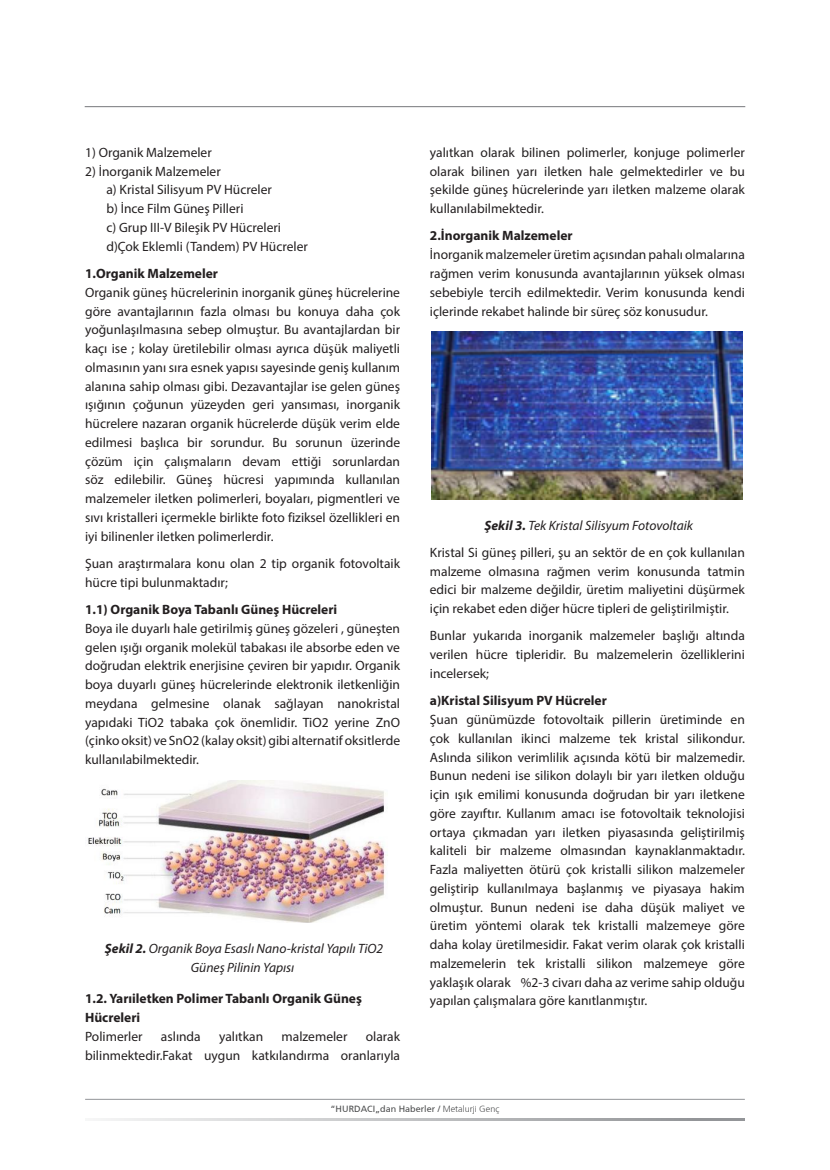
<style>
.page{position:relative;width:830px;height:1170px;background:#fff}
.page>*{position:absolute;margin:0;border:0;box-sizing:border-box;transform-origin:0 0}
.t1{font:13.5px/18.8px "Myriad Pro";color:#231f20;text-align:justify}
.t2{font:700 13.5px/18.8px "Myriad Pro";color:#231f20}
.t3{font:italic 13.5px/18.8px "Myriad Pro";color:#231f20;text-align:center}
.t4{font:9px "Frutiger X Roman";color:#4b4c4d}
.s1{font-weight:700}
.s2{font-weight:700;font-style:italic}
.s3{font-style:italic}
.s4{font-family:"Frutiger X Light"}
</style>
<div class="page">
<hr style="left:85px;top:1117px;width:659px;height:2px;background:#939598">
<hr style="left:85px;top:1098px;width:659px;height:1px;background:#939598">
<hr style="left:85px;top:106px;width:660px;height:1px;background:#76787b">
<img style="left:88px;top:780px;width:300px;height:142px">
<img style="left:432px;top:331px;width:310px;height:168px">
<p class="t1" style="left:85px;top:143px;width:128px">1) Organik Malzemeler</p>
<p class="t1" style="left:106px;top:161px;width:203px;text-align:left;text-indent:-21px">2) İnorganik Malzemeler<br>a) Kristal Silisyum PV Hücreler<br>b) İnce Film Güneş Pilleri<br>c) Grup III-V Bileşik PV Hücreleri d)Çok Eklemli (Tandem) PV Hücreler</p>
<p class="t2" style="left:85px;top:263px;width:134px">1.Organik Malzemeler</p>
<p class="t1" style="left:85px;top:282px;width:316px">Organik güneş hücrelerinin inorganik güneş hücrelerine göre avantajlarının fazla olması bu konuya daha çok yoğunlaşılmasına sebep olmuştur. Bu avantajlardan bir kaçı ise ; kolay üretilebilir olması ayrıca düşük maliyetli olmasının yanı sıra esnek yapısı sayesinde geniş kullanım alanına sahip olması gibi. Dezavantajlar ise gelen güneş ışığının çoğunun yüzeyden geri yansıması, inorganik hücrelere nazaran organik hücrelerde düşük verim elde edilmesi başlıca bir sorundur. Bu sorunun üzerinde çözüm için çalışmaların devam ettiği sorunlardan söz edilebilir. Güneş hücresi yapımında kullanılan malzemeler iletken polimerleri, boyaları, pigmentleri ve sıvı kristalleri içermekle birlikte foto fiziksel özellikleri en iyi bilinenler iletken polimerlerdir.</p>
<p class="t1" style="left:85px;top:553px;width:316px">Şuan araştırmalara konu olan 2 tip organik fotovoltaik hücre tipi bulunmaktadır;</p>
<p class="t2" style="left:85px;top:599px;width:253px">1.1) Organik Boya Tabanlı Güneş Hücreleri</p>
<p class="t1" style="left:85px;top:618px;width:316px">Boya ile duyarlı hale getirilmiş güneş gözeleri , güneşten gelen ışığı organik molekül tabakası ile absorbe eden ve doğrudan elektrik enerjisine çeviren bir yapıdır. Organik boya duyarlı güneş hücrelerinde elektronik iletkenliğin meydana gelmesine olanak sağlayan nanokristal yapıdaki TiO2 tabaka çok önemlidir. TiO2 yerine ZnO (çinko oksit) ve SnO2 (kalay oksit) gibi alternatif oksitlerde kullanılabilmektedir.</p>
<p class="t3" style="left:105px;top:938px;width:279px"><span class="s1">Şekil 2.</span> Organik Boya Esaslı Nano-kristal Yapılı TiO2<br>Güneş Pilinin Yapısı</p>
<p class="t2" style="left:85px;top:988px;width:278px">1.2. Yarıiletken Polimer Tabanlı Organik Güneş<br>Hücreleri</p>
<p class="t1" style="left:85px;top:1026px;width:59px">Polimerler</p>
<p class="t1" style="left:161px;top:1026px;width:41px">aslında</p>
<p class="t1" style="left:219px;top:1026px;width:46px">yalıtkan</p>
<p class="t1" style="left:281px;top:1026px;width:67px">malzemeler</p>
<p class="t1" style="left:85px;top:1026px;width:316px;text-align:right">olarak<br>bilinmektedir.Fakat uygun katkılandırma oranlarıyla</p>
<p class="t1" style="left:429px;top:143px;width:316px">yalıtkan olarak bilinen polimerler, konjuge polimerler olarak bilinen yarı iletken hale gelmektedirler ve bu şekilde güneş hücrelerinde yarı iletken malzeme olarak kullanılabilmektedir.</p>
<p class="t2" style="left:429px;top:226px;width:144px">2.İnorganik Malzemeler</p>
<p class="t1" style="left:429px;top:245px;width:316px">İnorganik malzemeler üretim açısından pahalı olmalarına rağmen verim konusunda avantajlarının yüksek olması sebebiyle tercih edilmektedir. Verim konusunda kendi içlerinde rekabet halinde bir süreç söz konusudur.</p>
<p class="t1" style="left:429px;top:511px;width:316px;line-height:27.3px;text-align:center"><span class="s2">Şekil 3.</span> <span class="s3">Tek Kristal Silisyum Fotovoltaik<br></span>Kristal Si güneş pilleri, şu an sektör de en çok kullanılan</p>
<p class="t1" style="left:429px;top:561px;width:316px">malzeme olmasına rağmen verim konusunda tatmin edici bir malzeme değildir, üretim maliyetini düşürmek için rekabet eden diğer hücre tipleri de geliştirilmiştir.</p>
<p class="t1" style="left:429px;top:626px;width:316px">Bunlar yukarıda inorganik malzemeler başlığı altında verilen hücre tipleridir. Bu malzemelerin özelliklerini incelersek;</p>
<p class="t2" style="left:429px;top:690px;width:178px">a)Kristal Silisyum PV Hücreler</p>
<p class="t1" style="left:429px;top:709px;width:316px">Şuan günümüzde fotovoltaik pillerin üretiminde en çok kullanılan ikinci malzeme tek kristal silikondur.<br>Aslında silikon verimlilik açısında kötü bir malzemedir.<br>Bunun nedeni ise silikon dolaylı bir yarı iletken olduğu için ışık emilimi konusunda doğrudan bir yarı iletkene göre zayıftır. Kullanım amacı ise fotovoltaik teknolojisi ortaya çıkmadan yarı iletken piyasasında geliştirilmiş kaliteli bir malzeme olmasından kaynaklanmaktadır.<br>Fazla maliyetten ötürü çok kristalli silikon malzemeler geliştirip kullanılmaya başlanmış ve piyasaya hakim olmuştur. Bunun nedeni ise daha düşük maliyet ve üretim yöntemi olarak tek kristalli malzemeye göre daha kolay üretilmesidir. Fakat verim olarak çok kristalli malzemelerin tek kristalli silikon malzemeye göre yaklaşık olarak %2-3 civarı daha az verime sahip olduğu yapılan çalışmalara göre kanıtlanmıştır.</p>
<p class="t4" style="left:330px;top:1103px;width:170px">“HURDACI„dan Haberler / <span class="s4">Metalurji Genç</span></p>
</div>
